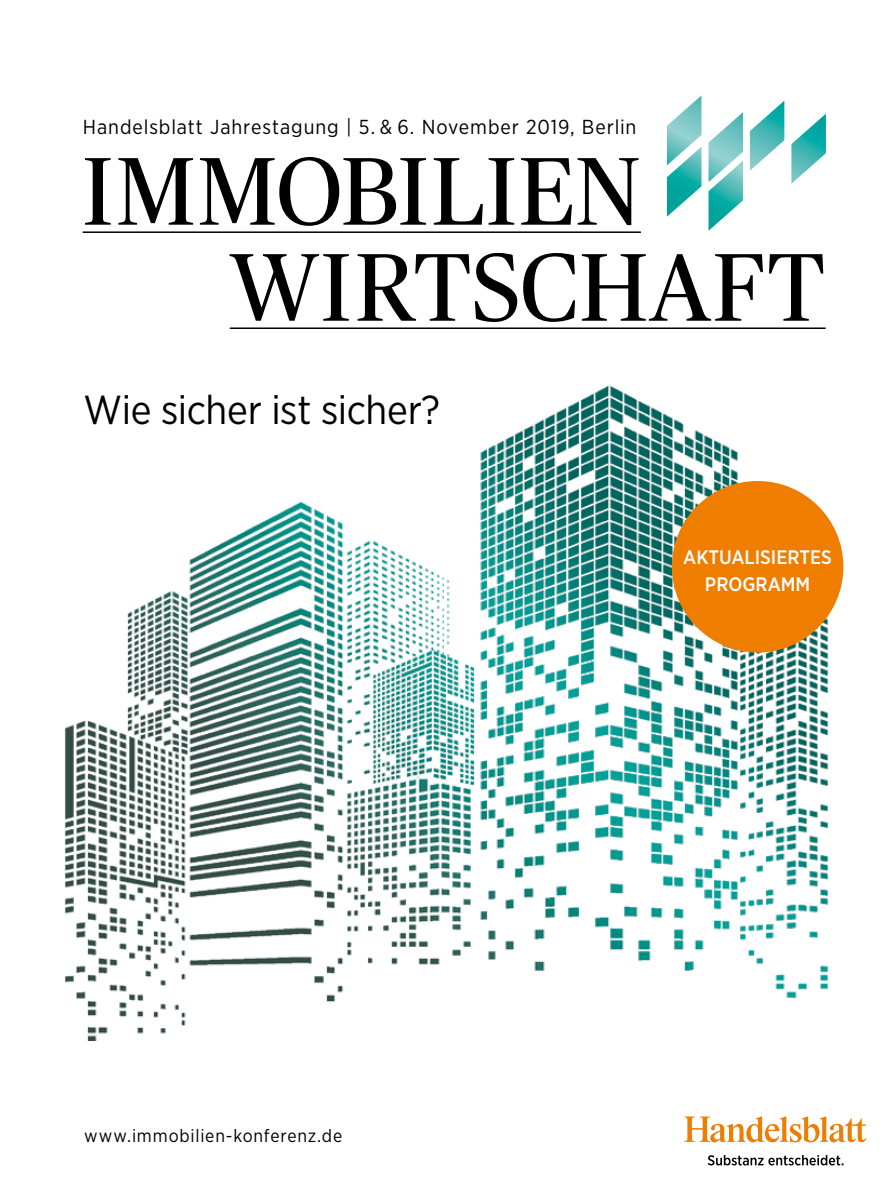
<style>
.page{position:relative;width:893px;height:1191px;background:#fff}
.page>*{position:absolute;margin:0;border:0;box-sizing:border-box;transform-origin:0 0}
.t1{font:96px/96px "Publico Headline";letter-spacing:.015em;color:#000}
.t2{font:40.5px "Gotham Narrow";letter-spacing:-.01em;color:#000}
.t3{font:20.25px "Gotham Narrow";letter-spacing:.045em;color:#000}
.t4{font:500 19.5px/27px "Gotham Narrow";color:#fff;text-align:center}
.t5{font:18px "Gotham Narrow";letter-spacing:.045em;color:#000}
</style>
<div class="page">
<img style="left:64px;top:386px;width:765px;height:654px">
<svg style="left:684px;top:1116px;width:182px;height:26px"></svg>
<svg style="left:708px;top:1155px;width:135px;height:10px"></svg>
<hr style="left:83px;top:231px;width:558px;height:2px;background:#000">
<hr style="left:230px;top:327px;width:596px;height:2px;background:#000">
<svg style="left:667px;top:95px;width:159px;height:136px"></svg>
<div style="left:672px;top:481px;width:171px;height:171px;background:#ef7d00;border-radius:50%"></div>
<p class="t3" style="left:83px;top:115px;width:555px">Handelsblatt Jahrestagung | 5. &amp; 6. November 2019, Berlin</p>
<h1 class="t1" style="left:230px;top:138px;width:596px;text-indent:-147px">IMMOBILIEN<br>WIRTSCHAFT</h1>
<h2 class="t2" style="left:84px;top:384px;width:358px">Wie sicher ist sicher?</h2>
<p class="t5" style="left:84px;top:1124px;width:260px">www.immobilien-konferenz.de</p>
<p class="t4" style="left:683px;top:543px;width:150px">AKTUALISIERTES<br>PROGRAMM</p>
</div>
